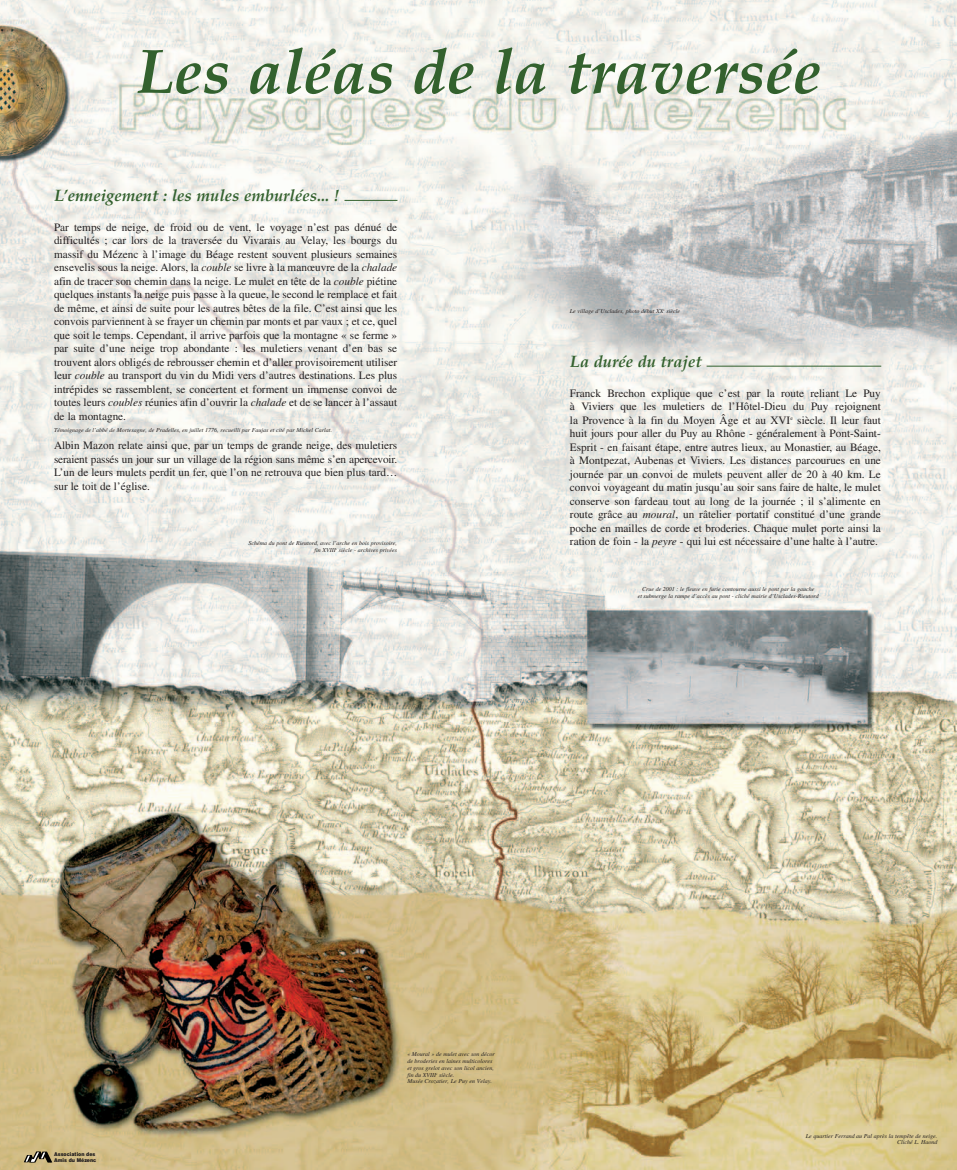
<style>
.page{position:relative;width:957px;height:1170px;background:#fff}
.page>*{position:absolute;margin:0;border:0;box-sizing:border-box;transform-origin:0 0}
.t1{font:italic 700 63px "Palatino";color:#33612e}
.t2{font:italic 700 16.5px "Palatino";color:#33612e}
.t3{font:11.25px/13.5px "Times";color:#231f20;text-align:justify}
.t4{font:italic 6px/6.8px "Times";color:#231f20;text-align:right}
.t5{font:900 5.25px/5.2px "Helvetica";color:#231f20;scale:.9 1}
.s1{font-style:italic}
.s2{font-style:normal}
</style>
<div class="page">
<img style="left:0;top:0;width:957px;height:1169px">
<hr style="left:344px;top:200px;width:53px;height:1px;background:#33612e">
<hr style="left:706px;top:366px;width:175px;height:1px;background:#33612e">
<svg style="left:24px;top:1151px;width:28px;height:11px"></svg>
<h1 class="t1" style="left:136px;top:34px;width:687px">Les aléas de la traversée</h1>
<h2 class="t2" style="left:54px;top:186px;width:287px">L’enneigement : les mules emburlées... !</h2>
<p class="t3" style="left:54px;top:221px;width:345px">Par temps de neige, de froid ou de vent, le voyage n’est pas dénué de difficultés ; car lors de la traversée du Vivarais au Velay, les bourgs du massif du Mézenc à l’image du Béage restent souvent plusieurs semaines ensevelis sous la neige. Alors, la <span class="s1">couble</span> se livre à la manœuvre de la <span class="s1">chalade </span>afin de tracer son chemin dans la neige. Le mulet en tête de la <span class="s1">couble</span> piétine quelques instants la neige puis passe à la queue, le second le remplace et fait de même, et ainsi de suite pour les autres bêtes de la file. C’est ainsi que les convois parviennent à se frayer un chemin par monts et par vaux ; et ce, quel que soit le temps. Cependant, il arrive parfois que la montagne « se ferme » par suite d’une neige trop abondante : les muletiers venant d’en bas se trouvent alors obligés de rebrousser chemin et d’aller provisoirement utiliser leur <span class="s1">couble</span> au transport du vin du Midi vers d’autres destinations. Les plus intrépides se rassemblent, se concertent et forment un immense convoi de toutes leurs <span class="s1">coubles</span> réunies afin d’ouvrir la <span class="s1">chalade</span> et de se lancer à l’assaut de la montagne.</p>
<p class="t4" style="left:54px;top:427px;width:279px">Témoignage de l’abbé de Mortesagne, de Pradelles, en juillet 1776, recueilli par Faujas et cité par Michel Carlat<span class="s2">.</span></p>
<p class="t3" style="left:54px;top:440px;width:345px">Albin Mazon relate ainsi que, par un temps de grande neige, des muletiers seraient passés un jour sur un village de la région sans même s’en apercevoir.<br>L’un de leurs mulets perdit un fer, que l’on ne retrouva que bien plus tard… sur le toit de l’église.</p>
<p class="t4" style="left:248px;top:540px;width:150px">Schéma du pont de Rieutord, avec l’arche en bois provisoire, fin XVIII<sup>e</sup> siècle - archives privées</p>
<p class="t4" style="left:570px;top:308px;width:112px">Le village d’Usclades, photo début XX<sup>e</sup> siècle</p>
<h2 class="t2" style="left:570px;top:352px;width:133px">La durée du trajet</h2>
<p class="t3" style="left:570px;top:387px;width:312px">Franck Brechon explique que c’est par la route reliant Le Puy à Viviers que les muletiers de l’Hôtel-Dieu du Puy rejoignent la Provence à la fin du Moyen Âge et au XVI<sup>e</sup> siècle. Il leur faut huit jours pour aller du Puy au Rhône - généralement à Pont-Saint-Esprit - en faisant étape, entre autres lieux, au Monastier, au Béage, à Montpezat, Aubenas et Viviers. Les distances parcourues en une journée par un convoi de mulets peuvent aller de 20 à 40 km. Le convoi voyageant du matin jusqu’au soir sans faire de halte, le mulet conserve son fardeau tout au long de la journée ; il s’alimente en route grâce au <span class="s1">moural</span>, un râtelier portatif constitué d’une grande poche en mailles de corde et broderies. Chaque mulet porte ainsi la ration de foin - la <span class="s1">peyre</span> - qui lui est nécessaire d’une halte à l’autre.</p>
<p class="t4" style="left:637px;top:586px;width:183px;text-align:center">Crue de 2001 : le fleuve en furie contourne aussi le pont par la gauche<br>et submerge la rampe d’accès au pont - cliché mairie d’Usclades-Rieutord</p>
<p class="t5" style="left:54px;top:1151px;width:49px">Association des<br>Amis du Mézenc</p>
<p class="t4" style="left:407px;top:1051px;width:89px;text-align:left">« Moural » de mulet avec son décor de broderies en laines multicolores et gros grelot avec son licol ancien, fin du XVIII<sup>e</sup> siècle.<br>Musée Crozatier, Le Puy en Velay.</p>
<p class="t4" style="left:805px;top:1132px;width:133px">Le quartier Ferrand au Pal après la tempête de neige.<br>Cliché L. Haond</p>
</div>
